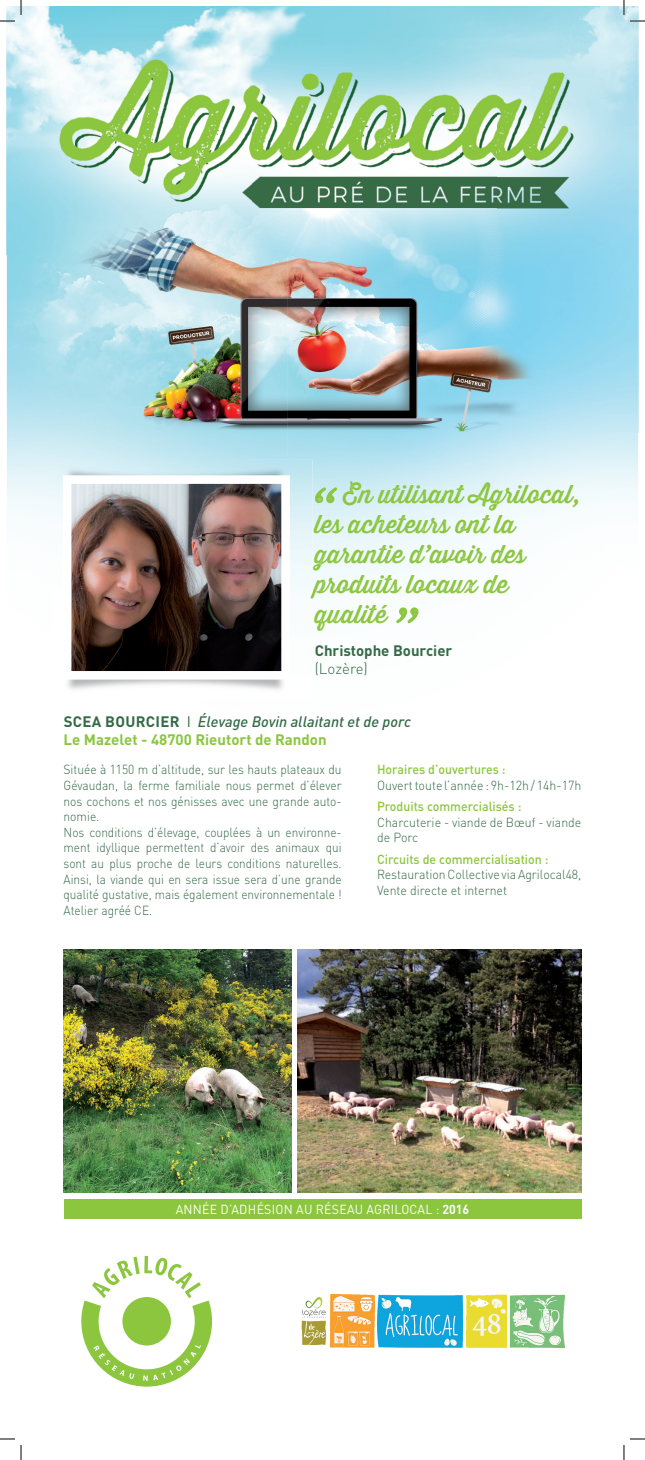
<style>
.page{position:relative;width:645px;height:1460px;background:#fff}
.page>*{position:absolute;margin:0;border:0;box-sizing:border-box;transform-origin:0 0}
.t1{font:25px/30px "Thirsty Rough Reg One";color:#8bc63e}
.t2{font:700 15px/18px "DIN Pro";color:#8bc63e}
.t3{font:700 15px "DIN Pro";color:#346a46}
.t4{font:300 15px "DIN Pro";color:#346a46}
.t5{font:300 13px/15.6px "DIN Pro";color:#346a46;scale:.92 1}
.t6{font:500 13px "DIN Pro";color:#8bc63e;scale:.95 1}
.t7{font:300 13px/15.6px "DIN Pro";color:#346a46;scale:.95 1}
.t8{font:300 13px/15.6px "DIN Pro";color:#346a46;scale:.94 1}
.t9{font:13px "DIN Pro";letter-spacing:.02em;color:#fff;scale:.95 1}
.s1{color:#346a46}
.s2{font-weight:400;color:#346a46}
.s3{font-weight:500;font-style:italic;color:#346a46}
.s4{font-weight:700}
</style>
<div class="page">
<img style="left:7px;top:7px;width:490px;height:247px">
<img style="left:497px;top:7px;width:141px;height:1341px">
<img style="left:7px;top:254px;width:280px;height:213px">
<img style="left:287px;top:254px;width:211px;height:1094px">
<img style="left:7px;top:467px;width:70px;height:726px">
<img style="left:312px;top:575px;width:198px;height:23px">
<svg style="left:315px;top:487px;width:22px;height:16px"></svg>
<svg style="left:396px;top:607px;width:22px;height:16px"></svg>
<img style="left:52px;top:460px;width:260px;height:239px">
<img style="left:310px;top:575px;width:2px;height:23px">
<img style="left:73px;top:485px;width:207px;height:184px">
<div style="left:63px;top:475px;width:227px;height:204px;border:9px solid #fff"></div>
<svg style="left:81px;top:1255px;width:131px;height:131px"></svg>
<img style="left:64px;top:949px;width:227px;height:243px">
<img style="left:297px;top:949px;width:284px;height:243px">
<div style="left:64px;top:1199px;width:517px;height:20px;background:#8bc63e"></div>
<img style="left:330px;top:1294px;width:234px;height:53px">
<svg style="left:302px;top:1296px;width:24px;height:21px"></svg>
<img style="left:300px;top:1319px;width:26px;height:26px">
<svg style="left:0;top:0;width:22px;height:22px"></svg>
<svg style="left:0;top:1438px;width:22px;height:21px"></svg>
<svg style="left:623px;top:0;width:21px;height:22px"></svg>
<svg style="left:623px;top:1438px;width:21px;height:21px"></svg>
<h1 class="t1" style="left:314px;top:479px;width:267px;text-indent:28px">En utilisant Agrilocal, les acheteurs ont la garantie d’avoir des produits locaux de qualité</h1>
<p class="t3" style="left:314px;top:637px;width:139px">Christophe Bourcier</p>
<p class="t4" style="left:314px;top:656px;width:55px">(Lozère)</p>
<p class="t2" style="left:64px;top:711px;width:349px"><span class="s1">SCEA BOURCIER</span> <span class="s2">І</span> <span class="s3">Élevage Bovin allaitant et de porc<br></span>Le Mazelet - 48700 Rieutort de Randon</p>
<p class="t5" style="left:64px;top:760px;width:303px">Située à 1150 m d’altitude, sur les hauts plateaux du Gévaudan, la ferme familiale nous permet d’élever nos cochons et nos génisses avec une grande auto&shy;nomie.<br>Nos conditions d’élevage, couplées à un environne&shy;ment idyllique permettent d’avoir des animaux qui sont au plus proche de leurs conditions naturelles.<br>Ainsi, la viande qui en sera issue sera d’une grande qualité gustative, mais également environnementale !<br>Atelier agréé CE.</p>
<p class="t6" style="left:377px;top:759px;width:137px">Horaires d’ouvertures :</p>
<p class="t7" style="left:377px;top:776px;width:216px">Ouvert toute l’année : 9h-12h / 14h-17h</p>
<p class="t6" style="left:377px;top:796px;width:153px">Produits commercialisés :</p>
<p class="t7" style="left:377px;top:813px;width:216px">Charcuterie - viande de Bœuf - viande de Porc</p>
<p class="t6" style="left:377px;top:848px;width:182px">Circuits de commercialisation :</p>
<p class="t8" style="left:377px;top:865px;width:219px">Restauration Collective via Agrilocal48,<br>Vente directe et internet</p>
<p class="t9" style="left:176px;top:1199px;width:310px">ANNÉE D’ADHÉSION AU RÉSEAU AGRILOCAL : <span class="s4">2016</span></p>
</div>
